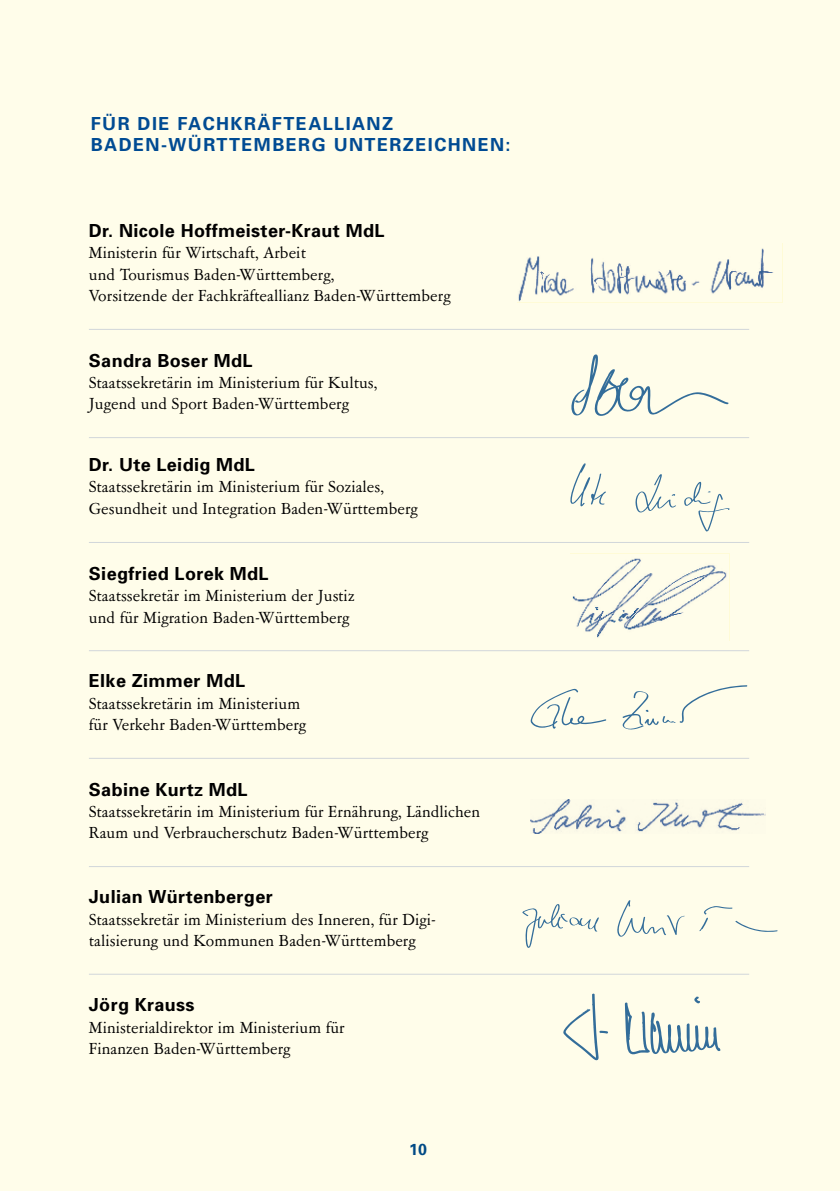
<style>
.page{position:relative;width:840px;height:1191px;background:#fff}
.page>*{position:absolute;margin:0;border:0;box-sizing:border-box;transform-origin:0 0}
.t1{font:18px/21.4px "Garamont Amst SBOP Rom";letter-spacing:.005em;color:#000}
.t2{font:700 18px/21.6px "Univers";letter-spacing:.08em;color:#004b93}
.t3{font:700 18px "Univers";letter-spacing:.02em;color:#000}
.t4{font:700 16px "Univers";color:#004b93}
.s1{font-family:"Univers";font-weight:700}
</style>
<div class="page">
<div style="left:0;top:0;width:839px;height:1191px;background:#fffdea"></div>
<hr style="left:89px;top:329px;width:659px;height:1px;background:#d1d6da">
<hr style="left:89px;top:437px;width:659px;height:1px;background:#d1d6da">
<hr style="left:89px;top:542px;width:659px;height:1px;background:#d1d6da">
<hr style="left:89px;top:650px;width:659px;height:1px;background:#d1d6da">
<hr style="left:89px;top:758px;width:659px;height:1px;background:#d1d6da">
<hr style="left:89px;top:866px;width:659px;height:1px;background:#d1d6da">
<hr style="left:89px;top:973px;width:659px;height:1px;background:#d1d6da">
<img style="left:518px;top:248px;width:256px;height:54px">
<svg style="left:571px;top:354px;width:158px;height:62px"></svg>
<svg style="left:570px;top:463px;width:35px;height:43px"></svg>
<svg style="left:635px;top:474px;width:41px;height:39px"></svg>
<svg style="left:684px;top:481px;width:46px;height:51px"></svg>
<img style="left:570px;top:553px;width:158px;height:85px">
<svg style="left:530px;top:688px;width:76px;height:41px"></svg>
<svg style="left:622px;top:685px;width:125px;height:45px"></svg>
<img style="left:530px;top:799px;width:235px;height:34px">
<svg style="left:522px;top:904px;width:76px;height:44px"></svg>
<svg style="left:617px;top:900px;width:67px;height:37px"></svg>
<svg style="left:699px;top:906px;width:78px;height:26px"></svg>
<svg style="left:563px;top:993px;width:45px;height:67px"></svg>
<svg style="left:624px;top:996px;width:96px;height:58px"></svg>
<p class="t2" style="left:91px;top:112px;width:421px">FÜR DIE FACHKRÄFTEALLIANZ<br>BADEN-WÜRTTEMBERG UNTERZEICHNEN:</p>
<p class="t3" style="left:89px;top:220px;width:297px">Dr. Nicole Hoffmeister-Kraut MdL</p>
<p class="t1" style="left:89px;top:243px;width:363px">Ministerin für Wirtschaft, Arbeit<br>und Tourismus Baden-Württemberg,<br>Vorsitzende der Fachkräfteallianz Baden-Württemberg</p>
<p class="t1" style="left:89px;top:351px;width:290px"><span class="s1">Sandra Boser MdL<br></span>Staatssekretärin im Ministerium für Kultus,<br>Jugend und Sport Baden-Württemberg</p>
<p class="t1" style="left:89px;top:455px;width:330px"><span class="s1">Dr. Ute Leidig MdL<br></span>Staatssekretärin im Ministerium für Soziales,<br>Gesundheit und Integration Baden-Württemberg</p>
<p class="t1" style="left:89px;top:564px;width:267px"><span class="s1">Siegfried Lorek MdL<br></span>Staatssekretär im Ministerium der Justiz und für Migration Baden-Württemberg</p>
<p class="t1" style="left:89px;top:672px;width:219px"><span class="s1">Elke Zimmer MdL<br></span>Staatssekretärin im Ministerium für Verkehr Baden-Württemberg</p>
<p class="t1" style="left:89px;top:780px;width:392px"><span class="s1">Sabine Kurtz MdL<br></span>Staatssekretärin im Ministerium für Ernährung, Ländlichen<br>Raum und Verbraucherschutz Baden-Württemberg</p>
<p class="t1" style="left:89px;top:888px;width:348px"><span class="s1">Julian Würtenberger<br></span>Staatssekretär im Ministerium des Inneren, für Digi&shy;talisierung und Kommunen Baden-Württemberg</p>
<p class="t1" style="left:89px;top:996px;width:257px"><span class="s1">Jörg Krauss<br></span>Ministerialdirektor im Ministerium für<br>Finanzen Baden-Württemberg</p>
<p class="t4" style="left:409px;top:1139px;width:19px">10</p>
</div>
